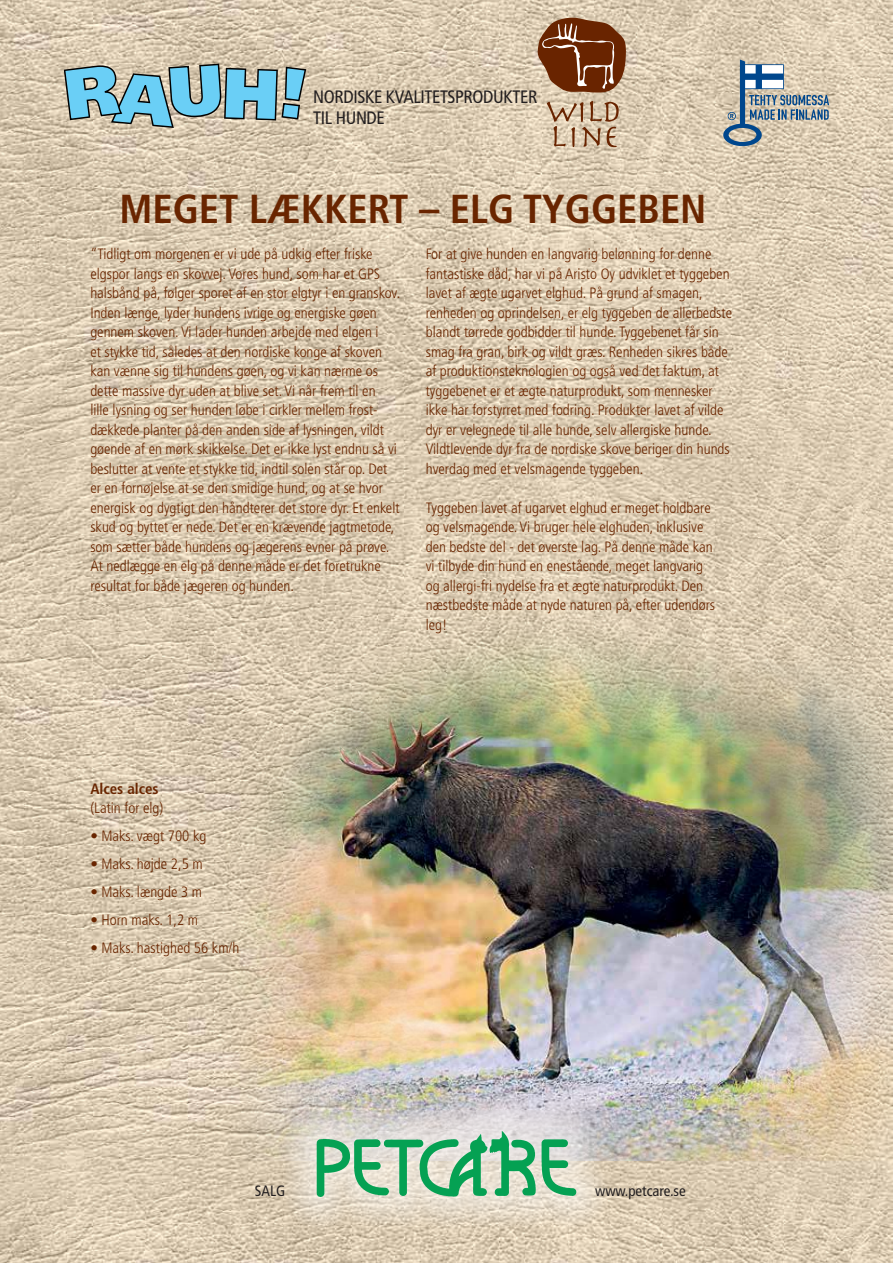
<style>
.page{position:relative;width:893px;height:1263px;background:#fff}
.page>*{position:absolute;margin:0;border:0;box-sizing:border-box;transform-origin:0 0}
.t1{font:700 condensed 40.5px "Frutiger";color:#692500}
.t2{font:condensed 18px/21.6px "Frutiger";letter-spacing:-.02em;color:#231f20}
.t3{font:300 condensed 15px/19.5px "Frutiger";color:#692500}
.t4{font:condensed 15px "Frutiger";color:#231f20}
.t5{font:700 condensed 15px "Frutiger";color:#692500}
</style>
<div class="page">
<img style="left:0;top:0;width:893px;height:1263px">
<img style="left:115px;top:576px;width:778px;height:585px">
<svg style="left:723px;top:60px;width:106px;height:86px;background:#aeb1ad"></svg>
<svg style="left:64px;top:64px;width:242px;height:64px;background:#88b4bd"></svg>
<svg style="left:537px;top:16px;width:89px;height:78px;background:#8f5c3d"></svg>
<svg style="left:547px;top:101px;width:72px;height:46px;background:#c6ac91"></svg>
<div style="left:283px;top:1097px;width:327px;height:134px;background:#fff;opacity:.9"></div>
<svg style="left:317px;top:1131px;width:259px;height:66px;background:#93c8a6"></svg>
<p class="t2" style="left:313px;top:86px;width:226px">NORDISKE KVALITETSPRODUKTER<br>TIL HUNDE</p>
<p class="t1" style="left:119px;top:185px;width:589px">MEGET LÆKKERT – ELG TYGGEBEN</p>
<p class="t3" style="left:90px;top:244px;width:312px">”Tidligt om morgenen er vi ude på udkig efter friske elgspor langs en skovvej. Vores hund, som har et GPS halsbånd på, følger sporet af en stor elgtyr i en granskov.<br>Inden længe, lyder hundens ivrige og energiske gøen gennem skoven. Vi lader hunden arbejde med elgen i<br>et stykke tid, således at den nordiske konge af skoven kan vænne sig til hundens gøen, og vi kan nærme os dette massive dyr uden at blive set. Vi når frem til en<br>lille lysning og ser hunden løbe i cirkler mellem frost&shy;dækkede planter på den anden side af lysningen, vildt gøende af en mørk skikkelse. Det er ikke lyst endnu så vi beslutter at vente et stykke tid, indtil solen står op. Det er en fornøjelse at se den smidige hund, og at se hvor energisk og dygtigt den håndterer det store dyr. Et enkelt skud og byttet er nede. Det er en krævende jagtmetode, som sætter både hundens og jægerens evner på prøve.<br>At nedlægge en elg på denne måde er det foretrukne resultat for både jægeren og hunden.</p>
<p class="t3" style="left:426px;top:244px;width:308px">For at give hunden en langvarig belønning for denne fantastiske dåd, har vi på Aristo Oy udviklet et tyggeben lavet af ægte ugarvet elghud. På grund af smagen, renheden og oprindelsen, er elg tyggeben de allerbedste blandt tørrede godbidder til hunde. Tyggebenet får sin smag fra gran, birk og vildt græs. Renheden sikres både af produktionsteknologien og også ved det faktum, at tyggebenet er et ægte naturprodukt, som mennesker ikke har forstyrret med fodring. Produkter lavet af vilde dyr er velegnede til alle hunde, selv allergiske hunde.<br>Vildtlevende dyr fra de nordiske skove beriger din hunds hverdag med et velsmagende tyggeben.</p>
<p class="t3" style="left:426px;top:498px;width:291px">Tyggeben lavet af ugarvet elghud er meget holdbare og velsmagende. Vi bruger hele elghuden, inklusive den bedste del - det øverste lag. På denne måde kan vi tilbyde din hund en enestående, meget langvarig og allergi-fri nydelse fra et ægte naturprodukt. Den næstbedste måde at nyde naturen på, efter udendørs leg!</p>
<p class="t5" style="left:90px;top:780px;width:70px">Alces alces</p>
<p class="t3" style="left:90px;top:798px;width:75px">(Latin for elg)</p>
<p class="t3" style="left:90px;top:826px;width:117px">• Maks. vægt 700 kg</p>
<p class="t3" style="left:90px;top:854px;width:114px">• Maks. højde 2,5 m</p>
<p class="t3" style="left:90px;top:882px;width:113px">• Maks. længde 3 m</p>
<p class="t3" style="left:90px;top:910px;width:109px">• Horn maks. 1,2 m</p>
<p class="t3" style="left:90px;top:938px;width:151px">• Maks. hastighed 56 km/h</p>
<p class="t4" style="left:255px;top:1181px;width:32px">SALG</p>
<p class="t4" style="left:595px;top:1181px;width:92px">www.petcare.se</p>
</div>
